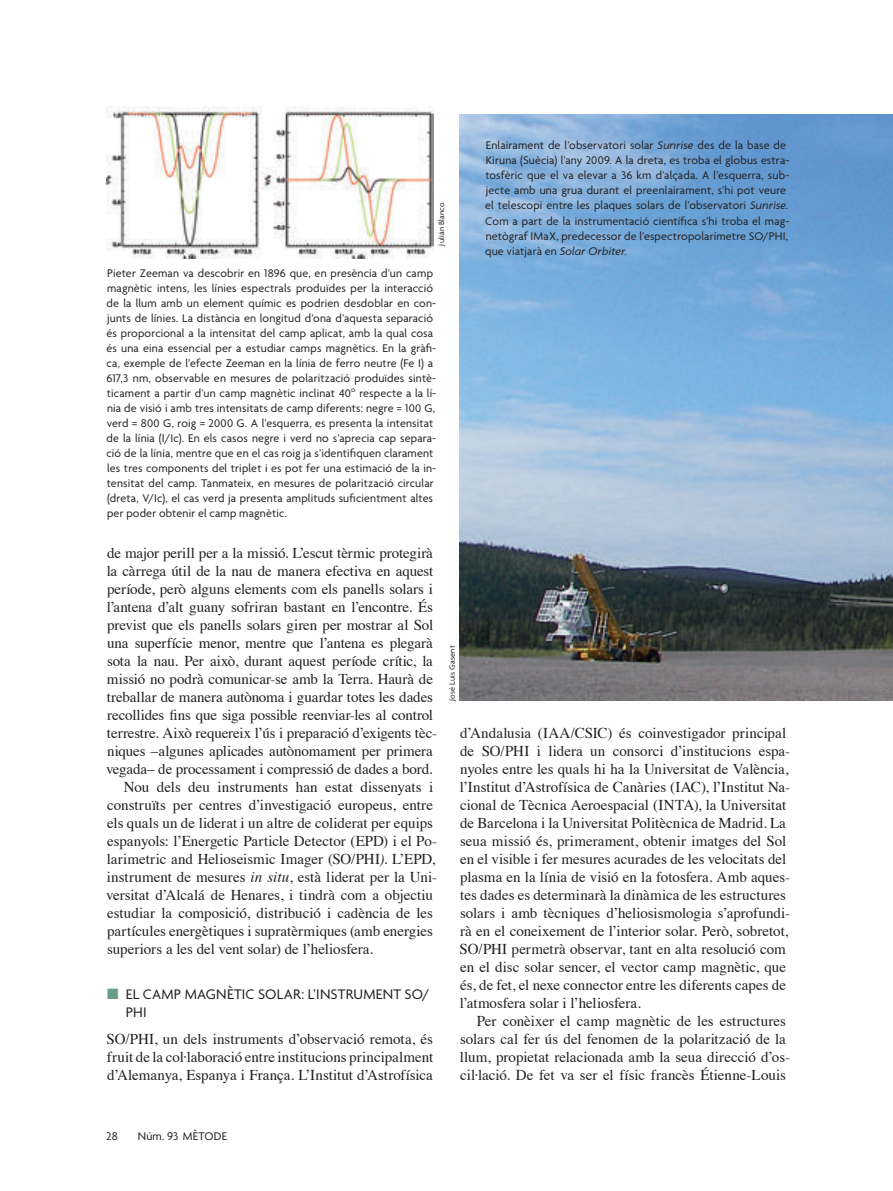
<style>
.page{position:relative;width:893px;height:1191px;background:#fff}
.page>*{position:absolute;margin:0;border:0;box-sizing:border-box;transform-origin:0 0}
.t1{font:15px/18px "Times";letter-spacing:-.005em;color:#231f20}
.t2{font:15px/18px "Agenda";letter-spacing:.01em;color:#231f20}
.t3{font:12px/15px "Agenda";letter-spacing:.015em;color:#231f20}
.t4{font:8.25px "Agenda";letter-spacing:.025em;color:#231f20}
.s1{font-style:italic}
.s2{color:#689d85}
</style>
<div class="page">
<img style="left:459px;top:115px;width:434px;height:585px">
<img style="left:106px;top:106px;width:328px;height:153px">
<p class="t4" style="left:437px;top:245px;width:45px;rotate:-90deg">Julián Blanco</p>
<p class="t3" style="left:106px;top:265px;width:331px">Pieter Zeeman va descobrir en 1896 que, en presència d’un camp magnètic intens, les línies espectrals produïdes per la interacció de la llum amb un element químic es podrien desdoblar en con&shy;junts de línies. La distància en longitud d’ona d’aquesta separació és proporcional a la intensitat del camp aplicat, amb la qual cosa és una eina essencial per a estudiar camps magnètics. En la gràfi&shy;ca, exemple de l’efecte Zeeman en la línia de ferro neutre (Fe I) a 617,3 nm, observable en mesures de polarització produïdes sintè&shy;ticament a partir d’un camp magnètic inclinat 40<sup>o</sup> respecte a la lí&shy;nia de visió i amb tres intensitats de camp diferents: negre = 100 G, verd = 800 G, roig = 2000 G. A l’esquerra, es presenta la intensitat de la línia (I/Ic). En els casos negre i verd no s’aprecia cap separa&shy;ció de la línia, mentre que en el cas roig ja s’identifiquen clarament les tres components del triplet i es pot fer una estimació de la in&shy;tensitat del camp. Tanmateix, en mesures de polarització circular (dreta, V/Ic), el cas verd ja presenta amplituds suficientment altes per poder obtenir el camp magnètic.</p>
<p class="t3" style="left:485px;top:138px;width:306px">Enlairament de l’observatori solar <span class="s1">Sunrise</span> des de la base de Kiruna (Suècia) l’any 2009. A la dreta, es troba el globus estra&shy;tosfèric que el va elevar a 36 km d’alçada. A l’esquerra, sub&shy;jecte amb una grua durant el preenlairament, s’hi pot veure el telescopi entre les plaques solars de l’observatori <span class="s1">Sunrise</span>.<br>Com a part de la instrumentació científica s’hi troba el mag&shy;netògraf IMaX, predecessor de l’espectropolarímetre SO/PHI, que viatjarà en <span class="s1">Solar Orbiter.</span></p>
<p class="t1" style="left:107px;top:542px;width:327px">de major perill per a la missió. L’escut tèrmic protegirà</p>
<p class="t1" style="left:107px;top:560px;width:328px">la càrrega útil de la nau de manera efectiva en aquest</p>
<p class="t1" style="left:107px;top:578px;width:327px">període, però alguns elements com els panells solars i</p>
<p class="t1" style="left:107px;top:596px;width:328px">l’antena d’alt guany sofriran bastant en l’encontre. És</p>
<p class="t1" style="left:107px;top:614px;width:327px">previst que els panells solars giren per mostrar al Sol</p>
<p class="t1" style="left:107px;top:632px;width:327px">una superfície menor, mentre que l’antena es plegarà</p>
<p class="t1" style="left:107px;top:650px;width:327px">sota la nau. Per això, durant aquest període crític, la</p>
<p class="t1" style="left:107px;top:668px;width:327px">missió no podrà comunicar-se amb la Terra. Haurà de</p>
<p class="t1" style="left:107px;top:686px;width:327px">treballar de manera autònoma i guardar totes les dades</p>
<p class="t1" style="left:107px;top:704px;width:327px">recollides fins que siga possible reenviar-les al control</p>
<p class="t1" style="left:107px;top:722px;width:332px">terrestre. Això requereix l’ús i preparació d’exigents tèc-</p>
<p class="t1" style="left:107px;top:740px;width:327px">niques –algunes aplicades autònomament per primera</p>
<p class="t1" style="left:106px;top:758px;width:328px">vegada– de processament i compressió de dades a bord.</p>
<p class="t1" style="left:124px;top:776px;width:311px">Nou dels deu instruments han estat dissenyats i</p>
<p class="t1" style="left:107px;top:794px;width:327px">construïts per centres d’investigació europeus, entre</p>
<p class="t1" style="left:107px;top:812px;width:327px">els quals un de liderat i un altre de coliderat per equips</p>
<p class="t1" style="left:107px;top:830px;width:331px">espanyols: l’Energetic Particle Detector (EPD) i el Po-</p>
<p class="t1" style="left:107px;top:848px;width:330px">larimetric and Helioseismic Imager (SO/PHI<span class="s1">)</span>. L’EPD,</p>
<p class="t1" style="left:107px;top:866px;width:332px">instrument de mesures <span class="s1">in situ</span>, està liderat per la Uni-</p>
<p class="t1" style="left:106px;top:884px;width:328px">versitat d’Alcalá de Henares, i tindrà com a objectiu</p>
<p class="t1" style="left:107px;top:902px;width:327px">estudiar la composició, distribució i cadència de les</p>
<p class="t1" style="left:107px;top:920px;width:327px">partícules energètiques i supratèrmiques (amb energies</p>
<p class="t1" style="left:107px;top:938px;width:267px">superiors a les del vent solar) de l’heliosfera.</p>
<p class="t2" style="left:126px;top:984px;width:305px;text-indent:-19px"><span class="s2">■</span> EL CAMP MAGNÈTIC SOLAR: L’INSTRUMENT SO/<br>PHI</p>
<p class="t1" style="left:107px;top:1028px;width:328px;text-align:justify">SO/PHI, un dels instruments d’observació remota, és fruit de la col·laboració entre institucions principalment d’Alemanya, Espanya i França. L’Institut d’Astrofísica</p>
<p class="t4" style="left:447px;top:700px;width:57px;rotate:-90deg">José Luis Gasent</p>
<p class="t1" style="left:459px;top:722px;width:332px">d’Andalusia (IAA/CSIC) és coinvestigador principal de SO/PHI i lidera un consorci d’institucions espa&shy;nyoles entre les quals hi ha la Universitat de València, l’Institut d’Astrofísica de Canàries (IAC), l’Institut Na&shy;cional de Tècnica Aeroespacial (INTA), la Universitat de Barcelona i la Universitat Politècnica de Madrid. La seua missió és, primerament, obtenir imatges del Sol en el visible i fer mesures acurades de les velocitats del plasma en la línia de visió en la fotosfera. Amb aques&shy;tes dades es determinarà la dinàmica de les estructures solars i amb tècniques d’heliosismologia s’aprofundi&shy;rà en el coneixement de l’interior solar. Però, sobretot, SO/PHI permetrà observar, tant en alta resolució com en el disc solar sencer, el vector camp magnètic, que és, de fet, el nexe connector entre les diferents capes de l’atmosfera solar i l’heliosfera.</p>
<p class="t1" style="left:460px;top:1010px;width:332px;text-indent:17px">Per conèixer el camp magnètic de les estructures solars cal fer ús del fenomen de la polarització de la llum, propietat relacionada amb la seua direcció d’os&shy;cil·lació. De fet va ser el físic francès Étienne-Louis</p>
<p class="t3" style="left:106px;top:1128px;width:13px">28</p>
<p class="t3" style="left:138px;top:1128px;width:91px">Núm. 93 MÈTODE</p>
</div>
